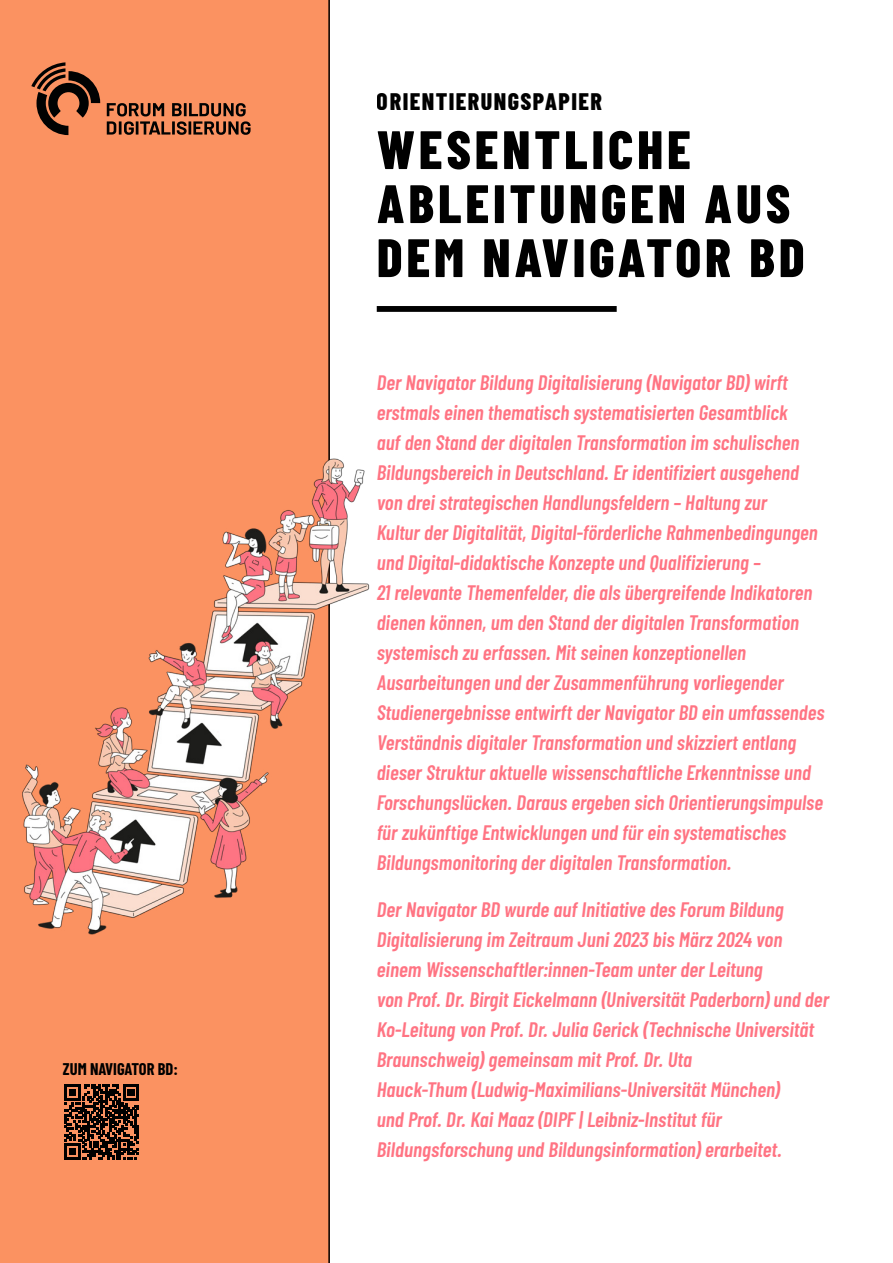
<style>
.page{position:relative;width:893px;height:1263px;background:#fff}
.page>*{position:absolute;margin:0;border:0;box-sizing:border-box;transform-origin:0 0}
.t1{font:800 54px/54px "Barlow Condensed";letter-spacing:.07em;color:#000}
.t2{font:800 24px "Barlow Condensed";letter-spacing:.06em;color:#000}
.t3{font:italic 600 21px/30px "Barlow Condensed";letter-spacing:.005em;color:#ff7483}
.t4{font:700 16.5px "Barlow Condensed";color:#000}
</style>
<div class="page">
<div style="left:0;top:0;width:330px;height:1263px;background:#fb9261"></div>
<svg style="left:31px;top:62px;width:220px;height:73px;background:#c3724b"></svg>
<div style="left:377px;top:306px;width:240px;height:6px;background:#000"></div>
<svg style="left:64px;top:1084px;width:75px;height:75px;background:#543120"></svg>
<img style="left:0;top:453px;width:370px;height:493px">
<p class="t4" style="left:63px;top:1058px;width:116px">ZUM NAVIGATOR BD:</p>
<p class="t2" style="left:377px;top:86px;width:227px">ORIENTIERUNGSPAPIER</p>
<h1 class="t1" style="left:377px;top:122px;width:429px">WESENTLICHE<br>ABLEITUNGEN AUS<br>DEM NAVIGATOR BD</h1>
<p class="t3" style="left:377px;top:367px;width:449px">Der Navigator Bildung Digitalisierung (Navigator BD) wirft erstmals einen thematisch systematisierten Gesamtblick<br>auf den Stand der digitalen Transformation im schulischen Bildungsbereich in Deutschland. Er identifiziert ausgehend von drei strategischen Handlungsfeldern – Haltung zur<br>Kultur der Digitalität, Digital-förderliche Rahmenbedingungen und Digital-didaktische Konzepte und Qualifizierung –<br>21 relevante Themenfelder, die als übergreifende Indikatoren dienen können, um den Stand der digitalen Transformation systemisch zu erfassen. Mit seinen konzeptionellen Ausarbeitungen und der Zusammenführung vorliegender Studienergebnisse entwirft der Navigator BD ein umfassendes Verständnis digitaler Transformation und skizziert entlang dieser Struktur aktuelle wissenschaftliche Erkenntnisse und Forschungslücken. Daraus ergeben sich Orientierungsimpulse für zukünftige Entwicklungen und für ein systematisches Bildungsmonitoring der digitalen Transformation.</p>
<p class="t3" style="left:377px;top:894px;width:454px">Der Navigator BD wurde auf Initiative des Forum Bildung Digitalisierung im Zeitraum Juni 2023 bis März 2024 von einem Wissenschaftler:innen-Team unter der Leitung<br>von Prof. Dr. Birgit Eickelmann (Universität Paderborn) und der Ko-Leitung von Prof. Dr. Julia Gerick (Technische Universität Braunschweig) gemeinsam mit Prof. Dr. Uta<br>Hauck-Thum (Ludwig-Maximilians-Universität München)<br>und Prof. Dr. Kai Maaz (DIPF | Leibniz-Institut für Bildungsforschung und Bildungsinformation) erarbeitet.</p>
</div>
